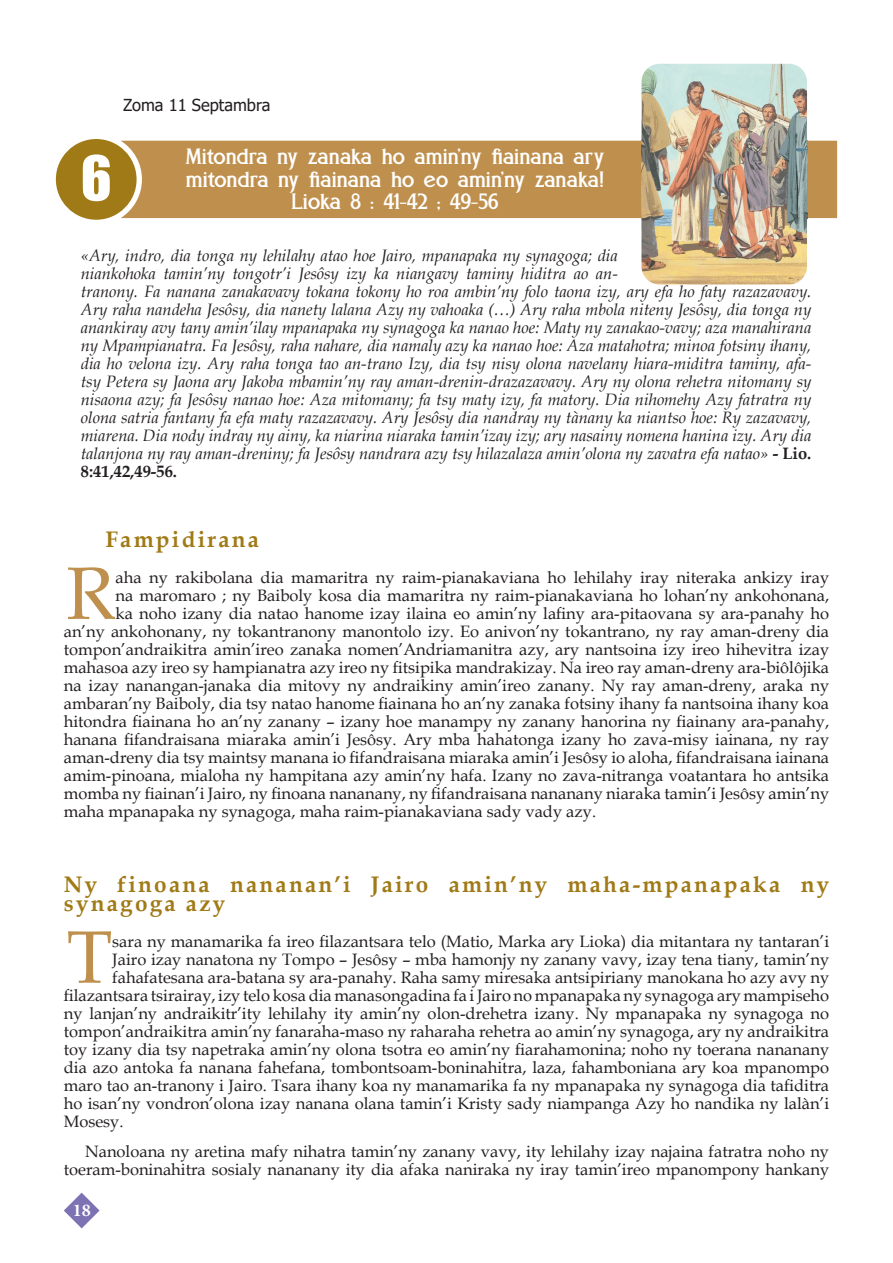
<style>
.page{position:relative;width:893px;height:1263px;background:#fff}
.page>*{position:absolute;margin:0;border:0;box-sizing:border-box;transform-origin:0 0}
.t1{font:74.25px "Book Antiqua";color:#bf904d}
.t2{font:57px "Impact";color:#fff}
.t3{font:700 22.5px/18.8px "Book Antiqua";letter-spacing:.1em;color:#a07a16}
.t4{font:19.5px/22.5px "Eboracum";color:#fff}
.t5{font:700 18px "Minion Pro";color:#fff}
.t6{font:16.5px/18px "Book Antiqua";color:#231f20;text-align:right}
.t7{font:italic 16.5px/18px "Book Antiqua";color:#231f20}
.t8{font:16.5px "Tahoma";color:#231f20}
.s1{font-weight:700;font-style:normal}
</style>
<div class="page">
<svg style="left:64px;top:1193px;width:36px;height:35px"></svg>
<div style="left:121px;top:141px;width:716px;height:77px;background:#bf904d"></div>
<div style="left:56px;top:139px;width:81px;height:81px;background:#a07a16;border-radius:50%"></div>
<img style="left:641px;top:64px;width:166px;height:220px">
<img style="left:641px;top:141px;width:166px;height:77px">
<p class="t8" style="left:123px;top:93px;width:149px">Zoma 11 Septambra</p>
<h2 class="t2" style="left:81px;top:134px;width:32px">6</h2>
<p class="t4" style="left:185px;top:146px;width:421px">Mitondra ny zanaka ho amin’ny fiainana ary mitondra ny fiainana ho eo amin’ny zanaka!</p>
<p class="t4" style="left:292px;top:191px;width:208px">Lioka 8 : 41-42 ; 49-56</p>
<p class="t7" style="left:81px;top:246px;width:732px">«Ary, indro, dia tonga ny lehilahy atao hoe Jairo, mpanapaka ny synagoga; dia<br>niankohoka tamin’ny tongotr’i Jesôsy izy ka niangavy taminy hiditra ao an-<br>tranony. Fa nanana zanakavavy tokana tokony ho roa ambin’ny folo taona izy, ary efa ho faty razazavavy.<br>Ary raha nandeha Jesôsy, dia nanety lalana Azy ny vahoaka (…) Ary raha mbola niteny Jesôsy, dia tonga ny anankiray avy tany amin’ilay mpanapaka ny synagoga ka nanao hoe: Maty ny zanakao-vavy; aza manahirana ny Mpampianatra. Fa Jesôsy, raha nahare, dia namaly azy ka nanao hoe: Aza matahotra; minoa fotsiny ihany, dia ho velona izy. Ary raha tonga tao an-trano Izy, dia tsy nisy olona navelany hiara-miditra taminy, afa&shy;tsy Petera sy Jaona ary Jakoba mbamin’ny ray aman-drenin-drazazavavy. Ary ny olona rehetra nitomany sy nisaona azy; fa Jesôsy nanao hoe: Aza mitomany; fa tsy maty izy, fa matory. Dia nihomehy Azy fatratra ny olona satria fantany fa efa maty razazavavy. Ary Jesôsy dia nandray ny tànany ka niantso hoe: Ry zazavavy, miarena. Dia nody indray ny ainy, ka niarina niaraka tamin’izay izy; ary nasainy nomena hanina izy. Ary dia talanjona ny ray aman-dreniny; fa Jesôsy nandrara azy tsy hilazalaza amin’olona ny zavatra efa natao» <span class="s1">- Lio.<br>8:41,42,49-56.</span></p>
<p class="t3" style="left:105px;top:530px;width:155px">Fampidirana</p>
<p class="t1" style="left:66px;top:542px;width:51px">R</p>
<p class="t6" style="left:116px;top:568px;width:715px">aha ny rakibolana dia mamaritra ny raim-pianakaviana ho lehilahy iray niteraka ankizy iray</p>
<p class="t6" style="left:116px;top:586px;width:715px">na maromaro ; ny Baiboly kosa dia mamaritra ny raim-pianakaviana ho lohan’ny ankohonana,</p>
<p class="t6" style="left:116px;top:604px;width:715px">ka noho izany dia natao hanome izay ilaina eo amin’ny lafiny ara-pitaovana sy ara-panahy ho</p>
<p class="t6" style="left:64px;top:622px;width:767px">an’ny ankohonany, ny tokantranony manontolo izy. Eo anivon’ny tokantrano, ny ray aman-dreny dia</p>
<p class="t6" style="left:64px;top:640px;width:767px">tompon’andraikitra amin’ireo zanaka nomen’Andriamanitra azy, ary nantsoina izy ireo hihevitra izay</p>
<p class="t6" style="left:64px;top:658px;width:767px">mahasoa azy ireo sy hampianatra azy ireo ny fitsipika mandrakizay. Na ireo ray aman-dreny ara-biôlôjika</p>
<p class="t6" style="left:64px;top:676px;width:767px">na izay nanangan-janaka dia mitovy ny andraikiny amin’ireo zanany. Ny ray aman-dreny, araka ny</p>
<p class="t6" style="left:64px;top:694px;width:767px">ambaran’ny Baiboly, dia tsy natao hanome fiainana ho an’ny zanaka fotsiny ihany fa nantsoina ihany koa</p>
<p class="t6" style="left:64px;top:712px;width:767px">hitondra fiainana ho an’ny zanany – izany hoe manampy ny zanany hanorina ny fiainany ara-panahy,</p>
<p class="t6" style="left:64px;top:730px;width:767px">hanana fifandraisana miaraka amin’i Jesôsy. Ary mba hahatonga izany ho zava-misy iainana, ny ray</p>
<p class="t6" style="left:64px;top:748px;width:767px">aman-dreny dia tsy maintsy manana io fifandraisana miaraka amin’i Jesôsy io aloha, fifandraisana iainana</p>
<p class="t6" style="left:64px;top:766px;width:767px">amim-pinoana, mialoha ny hampitana azy amin’ny hafa. Izany no zava-nitranga voatantara ho antsika</p>
<p class="t6" style="left:64px;top:784px;width:767px">momba ny fiainan’i Jairo, ny finoana nananany, ny fifandraisana nananany niaraka tamin’i Jesôsy amin’ny</p>
<p class="t6" style="left:64px;top:802px;width:534px">maha mpanapaka ny synagoga, maha raim-pianakaviana sady vady azy.</p>
<p class="t3" style="left:64px;top:875px;width:767px">Ny finoana nananan’i Jairo amin’ny maha-mpanapaka ny synagoga azy</p>
<p class="t1" style="left:67px;top:906px;width:47px">T</p>
<p class="t6" style="left:112px;top:932px;width:718px">sara ny manamarika fa ireo filazantsara telo (Matio, Marka ary Lioka) dia mitantara ny tantaran’i</p>
<p class="t6" style="left:112px;top:950px;width:718px">Jairo izay nanatona ny Tompo – Jesôsy – mba hamonjy ny zanany vavy, izay tena tiany, tamin’ny</p>
<p class="t6" style="left:112px;top:968px;width:718px">fahafatesana ara-batana sy ara-panahy. Raha samy miresaka antsipiriany manokana ho azy avy ny</p>
<p class="t6" style="left:64px;top:986px;width:767px">filazantsara tsirairay, izy telo kosa dia manasongadina fa i Jairo no mpanapaka ny synagoga ary mampiseho</p>
<p class="t6" style="left:64px;top:1004px;width:767px">ny lanjan’ny andraikitr’ity lehilahy ity amin’ny olon-drehetra izany. Ny mpanapaka ny synagoga no</p>
<p class="t6" style="left:64px;top:1022px;width:767px">tompon’andraikitra amin’ny fanaraha-maso ny raharaha rehetra ao amin’ny synagoga, ary ny andraikitra</p>
<p class="t6" style="left:64px;top:1040px;width:767px">toy izany dia tsy napetraka amin’ny olona tsotra eo amin’ny fiarahamonina; noho ny toerana nananany</p>
<p class="t6" style="left:64px;top:1058px;width:767px">dia azo antoka fa nanana fahefana, tombontsoam-boninahitra, laza, fahamboniana ary koa mpanompo</p>
<p class="t6" style="left:64px;top:1076px;width:767px">maro tao an-tranony i Jairo. Tsara ihany koa ny manamarika fa ny mpanapaka ny synagoga dia tafiditra</p>
<p class="t6" style="left:64px;top:1094px;width:767px">ho isan’ny vondron’olona izay nanana olana tamin’i Kristy sady niampanga Azy ho nandika ny lalàn’i</p>
<p class="t6" style="left:64px;top:1112px;width:61px">Mosesy.</p>
<p class="t6" style="left:64px;top:1142px;width:767px">Nanoloana ny aretina mafy nihatra tamin’ny zanany vavy, ity lehilahy izay najaina fatratra noho ny toeram-boninahitra sosialy nananany ity dia afaka naniraka ny iray tamin’ireo mpanompony hankany</p>
<p class="t5" style="left:73px;top:1197px;width:19px">18</p>
</div>
